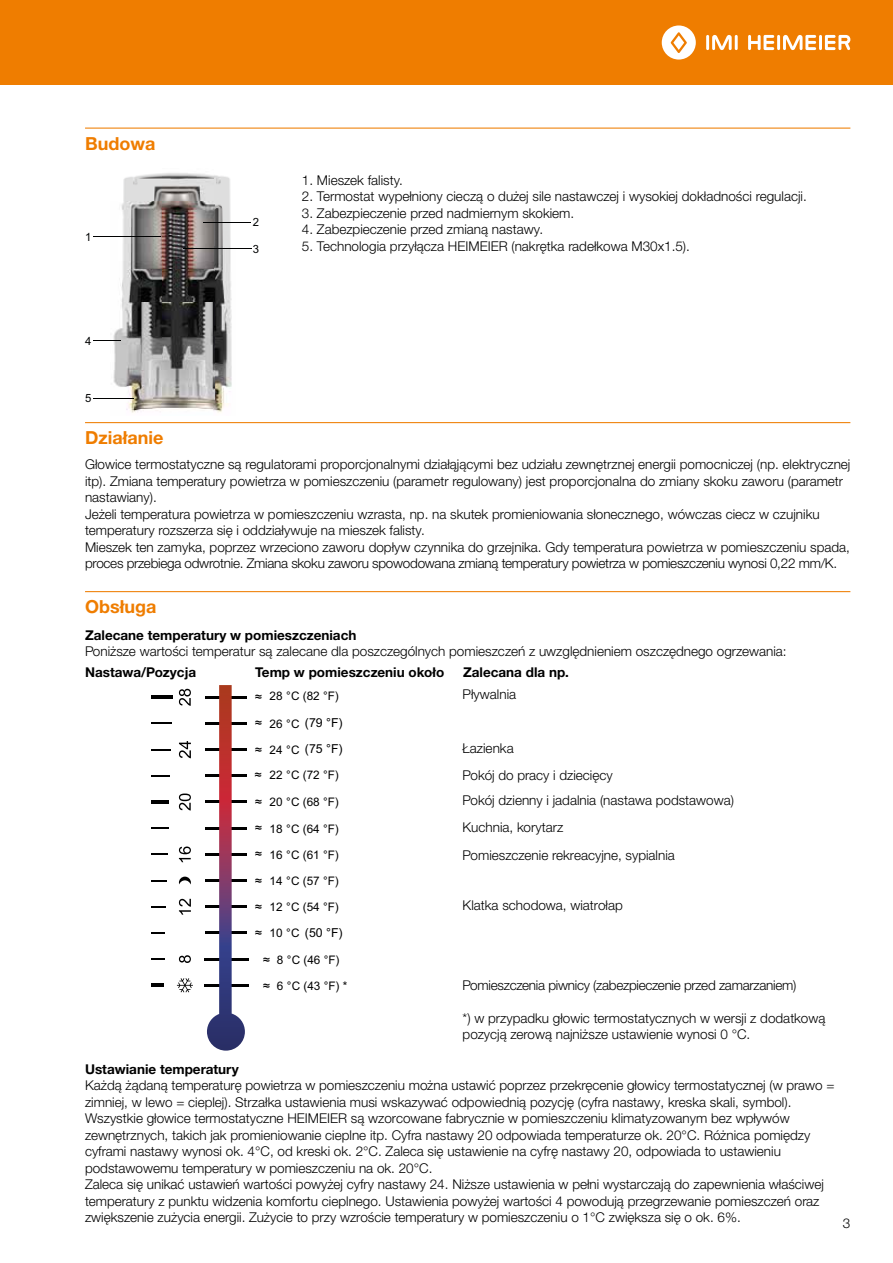
<style>
.page{position:relative;width:893px;height:1263px;background:#fff}
.page>*{position:absolute;margin:0;border:0;box-sizing:border-box;transform-origin:0 0}
.t1{font:700 18px "Helvetica Neue LTW1 G";color:#ef7d00}
.t2{font:300 13.5px/16.5px "Helvetica Neue LTW1 G";color:#000}
.t3{font:700 13.5px "Helvetica Neue LTW1 G";color:#000}
.t4{font:300 13.5px "Helvetica Neue LTW1 G";letter-spacing:-.02em;color:#000}
.t5{font:12.3px "Arial";color:#000}
.t6{font:11.85px "Arial";color:#000}
.t7{font:11.4px "Arial";color:#010202}
.s1{font-size:12.3px}
.s2{font-size:11.85px}
</style>
<div class="page">
<div style="left:0;top:0;width:893px;height:85px;background:#ef7d00"></div>
<hr style="left:706px;top:35px;width:3px;height:15px;background:#fff">
<hr style="left:735px;top:35px;width:3px;height:15px;background:#fff">
<svg style="left:712px;top:35px;width:20px;height:15px"></svg>
<svg style="left:662px;top:25px;width:34px;height:35px"></svg>
<hr style="left:777px;top:35px;width:3px;height:15px;background:#fff">
<svg style="left:748px;top:35px;width:26px;height:15px"></svg>
<hr style="left:819px;top:35px;width:3px;height:15px;background:#fff">
<svg style="left:783px;top:35px;width:33px;height:15px"></svg>
<svg style="left:825px;top:35px;width:25px;height:15px"></svg>
<hr style="left:85px;top:128px;width:765px;height:1px;background:#ef7d00">
<hr style="left:85px;top:422px;width:765px;height:1px;background:#ef7d00">
<hr style="left:85px;top:591px;width:765px;height:1px;background:#ef7d00">
<img style="left:110px;top:173px;width:125px;height:240px">
<hr style="left:93px;top:398px;width:40px;height:1px;background:#010202">
<hr style="left:93px;top:237px;width:67px;height:1px;background:#010202">
<hr style="left:204px;top:222px;width:47px;height:1px;background:#010202">
<hr style="left:183px;top:249px;width:68px;height:1px;background:#010202">
<svg style="left:179px;top:877px;width:12px;height:7px"></svg>
<hr style="left:151px;top:695px;width:21px;height:4px;background:#000">
<hr style="left:151px;top:800px;width:18px;height:4px;background:#000">
<svg style="left:151px;top:827px;width:17px;height:2px"></svg>
<svg style="left:151px;top:853px;width:16px;height:2px"></svg>
<svg style="left:151px;top:880px;width:16px;height:1px"></svg>
<svg style="left:151px;top:906px;width:15px;height:1px"></svg>
<hr style="left:151px;top:983px;width:12px;height:4px;background:#000">
<svg style="left:151px;top:932px;width:14px;height:2px"></svg>
<svg style="left:151px;top:958px;width:13px;height:2px"></svg>
<svg style="left:151px;top:775px;width:19px;height:2px"></svg>
<svg style="left:151px;top:749px;width:20px;height:1px"></svg>
<svg style="left:151px;top:723px;width:20px;height:1px"></svg>
<svg style="left:177px;top:978px;width:16px;height:14px"></svg>
<svg style="left:179px;top:793px;width:12px;height:17px"></svg>
<svg style="left:179px;top:741px;width:12px;height:17px"></svg>
<svg style="left:179px;top:689px;width:12px;height:17px"></svg>
<svg style="left:179px;top:846px;width:12px;height:16px"></svg>
<svg style="left:179px;top:899px;width:12px;height:16px"></svg>
<svg style="left:179px;top:955px;width:12px;height:8px"></svg>
<hr style="left:205px;top:696px;width:41px;height:2px;background:#000">
<hr style="left:205px;top:748px;width:41px;height:3px;background:#000">
<hr style="left:205px;top:775px;width:41px;height:2px;background:#000">
<hr style="left:205px;top:801px;width:41px;height:2px;background:#000">
<hr style="left:205px;top:827px;width:41px;height:2px;background:#000">
<hr style="left:205px;top:879px;width:41px;height:2px;background:#000">
<hr style="left:205px;top:906px;width:41px;height:2px;background:#000">
<hr style="left:204px;top:984px;width:44px;height:2px;background:#000">
<hr style="left:205px;top:853px;width:41px;height:2px;background:#000">
<hr style="left:205px;top:722px;width:41px;height:2px;background:#000">
<hr style="left:205px;top:932px;width:41px;height:2px;background:#000">
<hr style="left:204px;top:958px;width:44px;height:2px;background:#000">
<svg style="left:207px;top:685px;width:38px;height:366px"></svg>
<h1 class="t1" style="left:85px;top:132px;width:72px">Budowa</h1>
<p class="t7" style="left:85px;top:229px;width:8px">1</p>
<p class="t7" style="left:85px;top:333px;width:8px">4</p>
<p class="t7" style="left:85px;top:390px;width:8px">5</p>
<p class="t7" style="left:253px;top:214px;width:8px">2</p>
<p class="t7" style="left:253px;top:241px;width:8px">3</p>
<p class="t2" style="left:302px;top:172px;width:103px">1. Mieszek falisty.</p>
<p class="t2" style="left:302px;top:188px;width:506px">2. Termostat wypełniony cieczą o dużej sile nastawczej i wysokiej dokładności regulacji.</p>
<p class="t2" style="left:302px;top:205px;width:274px">3. Zabezpieczenie przed nadmiernym skokiem.</p>
<p class="t2" style="left:302px;top:221px;width:243px">4. Zabezpieczenie przed zmianą nastawy.</p>
<p class="t2" style="left:302px;top:238px;width:390px">5. Technologia przyłącza HEIMEIER (nakrętka radełkowa M30x1.5).</p>
<h1 class="t1" style="left:85px;top:427px;width:80px">Działanie</h1>
<p class="t2" style="left:85px;top:456px;width:767px">Głowice termostatyczne są regulatorami proporcjonalnymi działąjącymi bez udziału zewnętrznej energii pomocniczej (np. elektrycznej itp). Zmiana temperatury powietrza w pomieszczeniu (parametr regulowany) jest proporcjonalna do zmiany skoku zaworu (parametr nastawiany).<br>Jeżeli temperatura powietrza w pomieszczeniu wzrasta, np. na skutek promieniowania słonecznego, wówczas ciecz w czujniku temperatury rozszerza się i oddziaływuje na mieszek falisty.<br>Mieszek ten zamyka, poprzez wrzeciono zaworu dopływ czynnika do grzejnika. Gdy temperatura powietrza w pomieszczeniu spada, proces przebiega odwrotnie. Zmiana skoku zaworu spowodowana zmianą temperatury powietrza w pomieszczeniu wynosi 0,22 mm/K.</p>
<h1 class="t1" style="left:85px;top:596px;width:73px">Obsługa</h1>
<p class="t3" style="left:85px;top:627px;width:273px">Zalecane temperatury w pomieszczeniach</p>
<p class="t2" style="left:85px;top:643px;width:703px">Poniższe wartości temperatur są zalecane dla poszczególnych pomieszczeń z uwzględnieniem oszczędnego ogrzewania:</p>
<p class="t3" style="left:85px;top:664px;width:113px">Nastawa/Pozycja</p>
<p class="t3" style="left:255px;top:664px;width:191px">Temp w pomieszczeniu około</p>
<p class="t3" style="left:463px;top:664px;width:107px">Zalecana dla np.</p>
<p class="t2" style="left:463px;top:686px;width:55px">Pływalnia</p>
<p class="t6" style="left:255px;top:688px;width:85px"><span class="s1">≈</span> 28 °C (82 °F)</p>
<p class="t5" style="left:255px;top:714px;width:89px">≈ <span class="s2">26 °C</span> (79 °F)</p>
<p class="t5" style="left:255px;top:741px;width:89px">≈ <span class="s2">24 °C</span> (75 °F)</p>
<p class="t6" style="left:255px;top:766px;width:85px"><span class="s1">≈</span> 22 °C (72 °F)</p>
<p class="t6" style="left:255px;top:794px;width:85px"><span class="s1">≈</span> 20 °C (68 °F)</p>
<p class="t6" style="left:255px;top:820px;width:85px"><span class="s1">≈</span> 18 °C (64 °F)</p>
<p class="t6" style="left:255px;top:846px;width:85px"><span class="s1">≈</span> 16 °C (61 °F)</p>
<p class="t6" style="left:255px;top:872px;width:85px"><span class="s1">≈</span> 14 °C (57 °F)</p>
<p class="t6" style="left:255px;top:899px;width:85px"><span class="s1">≈</span> 12 °C (54 °F)</p>
<p class="t5" style="left:255px;top:924px;width:89px">≈ <span class="s2">10 °C</span> (50 °F)</p>
<p class="t6" style="left:263px;top:951px;width:78px"><span class="s1">≈</span> 8 °C (46 °F)</p>
<p class="t6" style="left:263px;top:978px;width:86px"><span class="s1">≈</span> 6 °C (43 °F) *</p>
<p class="t2" style="left:463px;top:735px;width:152px;line-height:27.2px">Łazienka<br>Pokój do pracy i dziecięcy</p>
<p class="t2" style="left:463px;top:787px;width:273px;line-height:27.2px">Pokój dzienny i jadalnia (nastawa podstawowa)<br>Kuchnia, korytarz<br>Pomieszczenie rekreacyjne, sypialnia</p>
<p class="t2" style="left:463px;top:897px;width:162px">Klatka schodowa, wiatrołap</p>
<p class="t4" style="left:463px;top:977px;width:335px">Pomieszczenia piwnicy (zabezpieczenie przed zamarzaniem)</p>
<p class="t2" style="left:463px;top:1010px;width:364px">*) w przypadku głowic termostatycznych w wersji z dodatkową pozycją zerową najniższe ustawienie wynosi 0 °C.</p>
<p class="t3" style="left:85px;top:1061px;width:155px">Ustawianie temperatury</p>
<p class="t2" style="left:85px;top:1077px;width:751px">Każdą żądaną temperaturę powietrza w pomieszczeniu można ustawić poprzez przekręcenie głowicy termostatycznej (w prawo = zimniej, w lewo = cieplej). Strzałka ustawienia musi wskazywać odpowiednią pozycję (cyfra nastawy, kreska skali, symbol).<br>Wszystkie głowice termostatyczne HEIMEIER są wzorcowane fabrycznie w pomieszczeniu klimatyzowanym bez wpływów zewnętrznych, takich jak promieniowanie cieplne itp. Cyfra nastawy 20 odpowiada temperaturze ok. 20°C. Różnica pomiędzy cyframi nastawy wynosi ok. 4°C, od kreski ok. 2°C. Zaleca się ustawienie na cyfrę nastawy 20, odpowiada to ustawieniu podstawowemu temperatury w pomieszczeniu na ok. 20°C.<br>Zaleca się unikać ustawień wartości powyżej cyfry nastawy 24. Niższe ustawienia w pełni wystarczają do zapewnienia właściwej temperatury z punktu widzenia komfortu cieplnego. Ustawienia powyżej wartości 4 powodują przegrzewanie pomieszczeń oraz zwiększenie zużycia energii. Zużycie to przy wzroście temperatury w pomieszczeniu o 1°C zwiększa się o ok. 6%.</p>
<p class="t2" style="left:843px;top:1215px;width:9px">3</p>
</div>
